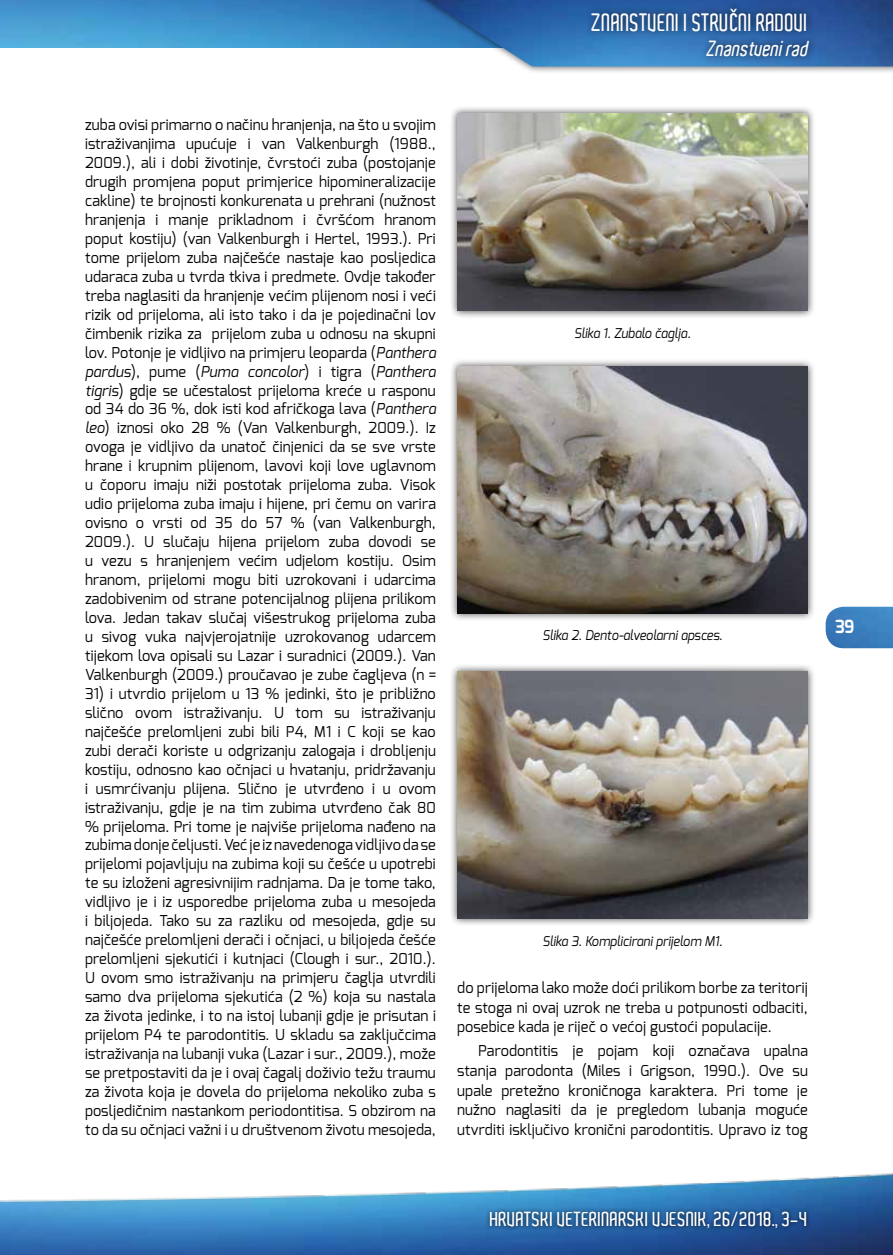
<style>
.page{position:relative;width:893px;height:1255px;background:#fff}
.page>*{position:absolute;margin:0;border:0;box-sizing:border-box;transform-origin:0 0}
.t1{font:600 24px "Aldo";color:#fff;scale:.9 1}
.t2{font:italic 600 21px "Aldo";color:#fff;scale:.9 1}
.t3{font:600 19.5px "Aldo";color:#fff}
.t4{font:700 18.15px "Exo";color:#fff;scale:.9 1}
.t5{font:15px/18.9px "Exo";letter-spacing:.01em;color:#000;text-align:justify}
.t6{font:italic 13.5px "Exo";color:#000;scale:.93 1}
.s1{font-family:"Libel Suit";font-weight:400;font-size:22.5px}
.s2{font-style:italic}
</style>
<div class="page">
<img style="left:0;top:0;width:388px;height:47px">
<div style="left:388px;top:0;width:505px;height:75px;background:#000;opacity:.75"></div>
<img style="left:395px;top:0;width:498px;height:66px">
<img style="left:0;top:1173px;width:893px;height:81px">
<img style="left:826px;top:606px;width:67px;height:42px">
<div style="left:486px;top:1207px;width:325px;height:25px;background:#000;opacity:.75"></div>
<div style="left:449px;top:105px;width:367px;height:214px;background:#000;opacity:.75"></div>
<img style="left:457px;top:114px;width:351px;height:196px">
<div style="left:584px;top:1px;width:233px;height:63px;background:#000;opacity:.75"></div>
<div style="left:449px;top:358px;width:367px;height:264px;background:#000;opacity:.75"></div>
<img style="left:457px;top:367px;width:351px;height:247px">
<div style="left:449px;top:663px;width:367px;height:263px;background:#000;opacity:.75"></div>
<img style="left:457px;top:671px;width:351px;height:247px">
<h1 class="t1" style="left:592px;top:9px;width:242px">ZNANSTVENI I STRU<span class="s1">Č</span>NI RADOVI</h1>
<h2 class="t2" style="left:706px;top:37px;width:120px">Znanstvenirad</h2>
<p class="t5" style="left:85px;top:115px;width:352px">zuba ovisi primarno o načinu hranjenja, na što u svojim istraživanjima upućuje i van Valkenburgh (1988., 2009.), ali i dobi životinje, čvrstoći zuba (postojanje drugih promjena poput primjerice hipomineralizacije cakline) te brojnosti konkurenata u prehrani (nužnost hranjenja i manje prikladnom i čvršćom hranom poput kostiju) (van Valkenburgh i Hertel, 1993.). Pri tome prijelom zuba najčešće nastaje kao posljedica udaraca zuba u tvrda tkiva i predmete. Ovdje također treba naglasiti da hranjenje većim plijenom nosi i veći rizik od prijeloma, ali isto tako i da je pojedinačni lov čimbenik rizika za prijelom zuba u odnosu na skupni lov. Potonje je vidljivo na primjeru leoparda (<span class="s2">Panthera pardus</span>), pume (<span class="s2">Puma concolor</span>) i tigra (<span class="s2">Panthera tigris</span>) gdje se učestalost prijeloma kreće u rasponu od 34 do 36 %, dok isti kod afričkoga lava (<span class="s2">Panthera leo</span>) iznosi oko 28 % (Van Valkenburgh, 2009.). Iz ovoga je vidljivo da unatoč činjenici da se sve vrste hrane i krupnim plijenom, lavovi koji love uglavnom u čoporu imaju niži postotak prijeloma zuba. Visok udio prijeloma zuba imaju i hijene, pri čemu on varira ovisno o vrsti od 35 do 57 % (van Valkenburgh, 2009.). U slučaju hijena prijelom zuba dovodi se u vezu s hranjenjem većim udjelom kostiju. Osim hranom, prijelomi mogu biti uzrokovani i udarcima zadobivenim od strane potencijalnog plijena prilikom lova. Jedan takav slučaj višestrukog prijeloma zuba u sivog vuka najvjerojatnije uzrokovanog udarcem tijekom lova opisali su Lazar i suradnici (2009.). Van Valkenburgh (2009.) proučavao je zube čagljeva (n =</p>
<p class="t5" style="left:85px;top:684px;width:352px">31) i utvrdio prijelom u 13 % jedinki, što je približno slično ovom istraživanju. U tom su istraživanju najčešće prelomljeni zubi bili P4, M1 i C koji se kao zubi derači koriste u odgrizanju zalogaja i drobljenju kostiju, odnosno kao očnjaci u hvatanju, pridržavanju i usmrćivanju plijena. Slično je utvrđeno i u ovom istraživanju, gdje je na tim zubima utvrđeno čak 80 % prijeloma. Pri tome je najviše prijeloma nađeno na zubima donje čeljusti. Već je iz navedenoga vidljivo da se prijelomi pojavljuju na zubima koji su češće u upotrebi te su izloženi agresivnijim radnjama. Da je tome tako, vidljivo je i iz usporedbe prijeloma zuba u mesojeda i biljojeda. Tako su za razliku od mesojeda, gdje su najčešće prelomljeni derači i očnjaci, u biljojeda češće prelomljeni sjekutići i kutnjaci (Clough i sur., 2010.).<br>U ovom smo istraživanju na primjeru čaglja utvrdili samo dva prijeloma sjekutića (2 %) koja su nastala za života jedinke, i to na istoj lubanji gdje je prisutan i prijelom P4 te parodontitis. U skladu sa zaključcima istraživanja na lubanji vuka (Lazar i sur., 2009.), može se pretpostaviti da je i ovaj čagalj doživio težu traumu za života koja je dovela do prijeloma nekoliko zuba s posljedičnim nastankom periodontitisa. S obzirom na to da su očnjaci važni i u društvenom životu mesojeda,</p>
<p class="t6" style="left:574px;top:324px;width:127px">Slika 1. Zubalo čaglja.</p>
<p class="t6" style="left:542px;top:626px;width:195px">Slika 2. Dento-alveolarni apsces.</p>
<p class="t6" style="left:542px;top:932px;width:195px">Slika 3. Komplicirani prijelom M1.</p>
<p class="t5" style="left:457px;top:977px;width:352px;line-height:19.6px">do prijeloma lako može doći prilikom borbe za teritorij te stoga ni ovaj uzrok ne treba u potpunosti odbaciti, posebice kada je riječ o većoj gustoći populacije.</p>
<p class="t5" style="left:457px;top:1040px;width:352px;line-height:19.6px;text-indent:21px">Parodontitis je pojam koji označava upalna stanja parodonta (Miles i Grigson, 1990.). Ove su upale pretežno kroničnoga karaktera. Pri tome je nužno naglasiti da je pregledom lubanja moguće utvrditi isključivo kronični parodontitis. Upravo iz tog</p>
<p class="t4" style="left:835px;top:614px;width:23px">39</p>
<h3 class="t3" style="left:490px;top:1207px;width:319px">HRVATSKI VETERINARSKI VJESNIK, 26/2018., 3-4</h3>
</div>
